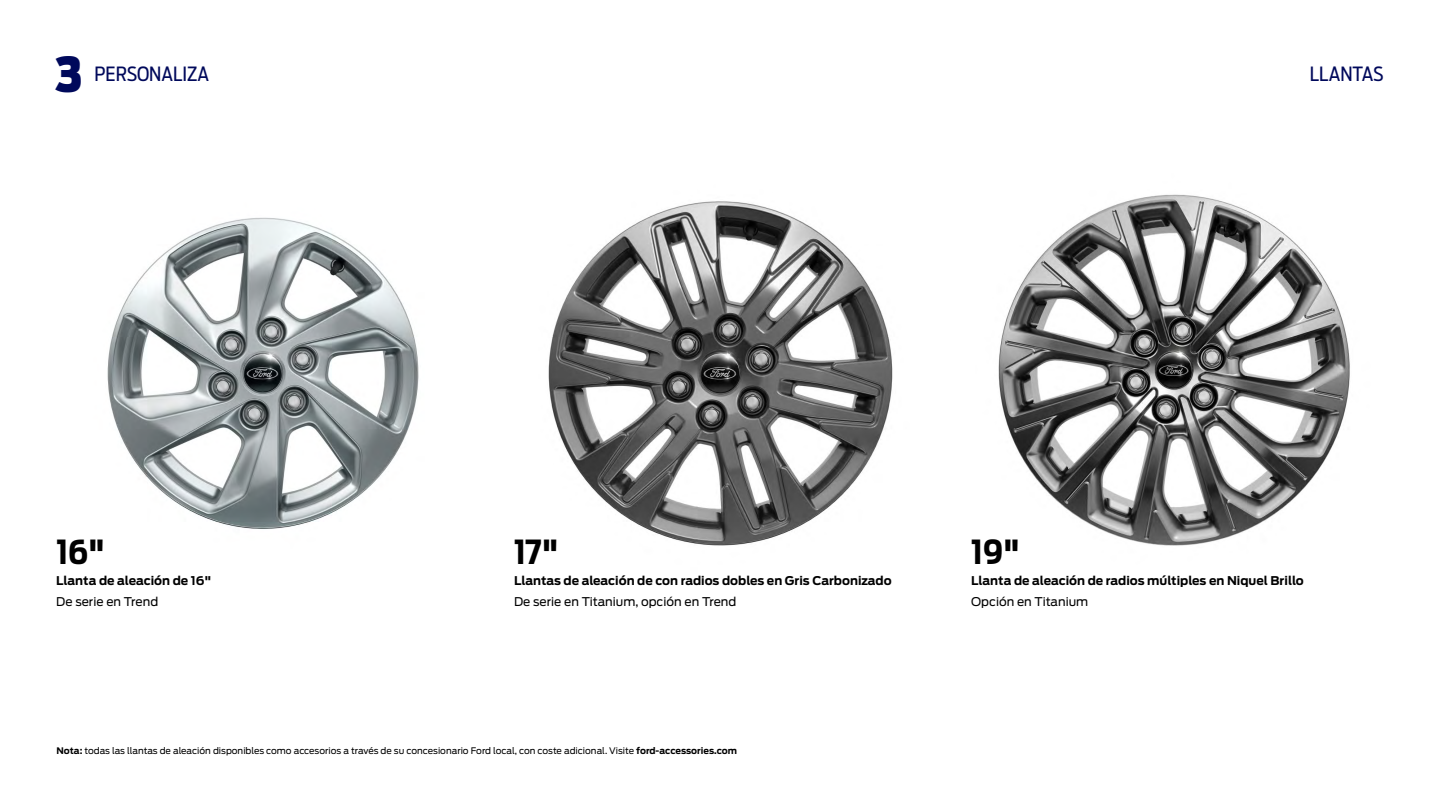
<style>
.page{position:relative;width:1440px;height:810px;background:#fff}
.page>*{position:absolute;margin:0;border:0;box-sizing:border-box;transform-origin:0 0}
.t1{font:900 48px "Ford Antenna Cond";color:#00095b}
.t2{font:700 33px "Ford Antenna Cond";color:#000}
.t3{font:19.5px "Ford Antenna Cond";color:#00095b}
.t4{font:700 12px "Ford Antenna";color:#000}
.t5{font:12px "Ford Antenna";color:#000}
.t6{font:9px "Ford Antenna";color:#000}
.s1{font-weight:700}
</style>
<div class="page">
<img style="left:107px;top:217px;width:312px;height:312px">
<img style="left:548px;top:201px;width:345px;height:345px">
<img style="left:998px;top:194px;width:352px;height:352px">
<h1 class="t1" style="left:55px;top:30px;width:29px">3</h1>
<h3 class="t3" style="left:94px;top:57px;width:116px">PERSONALIZA</h3>
<h2 class="t2" style="left:56px;top:523px;width:50px">16"</h2>
<h2 class="t2" style="left:514px;top:523px;width:46px">17"</h2>
<h2 class="t2" style="left:971px;top:523px;width:50px">19"</h2>
<h3 class="t3" style="left:1310px;top:58px;width:75px">LLANTAS</h3>
<h3 class="t4" style="left:56px;top:570px;width:157px">Llanta de aleación de 16"</h3>
<h3 class="t5" style="left:56px;top:591px;width:103px">De serie en Trend</h3>
<h3 class="t4" style="left:514px;top:570px;width:379px">Llantas de aleación de con radios dobles en Gris Carbonizado</h3>
<h3 class="t5" style="left:514px;top:591px;width:224px">De serie en Titanium, opción en Trend</h3>
<p class="t6" style="left:56px;top:743px;width:682px"><span class="s1">Nota:</span> todas las llantas de aleación disponibles como accesorios a través de su concesionario Ford local, con coste adicional. Visite <span class="s1">ford-accessories.com</span></p>
<h3 class="t4" style="left:971px;top:570px;width:334px">Llanta de aleación de radios múltiples en Niquel Brillo</h3>
<h3 class="t5" style="left:971px;top:591px;width:119px">Opción en Titanium</h3>
</div>
